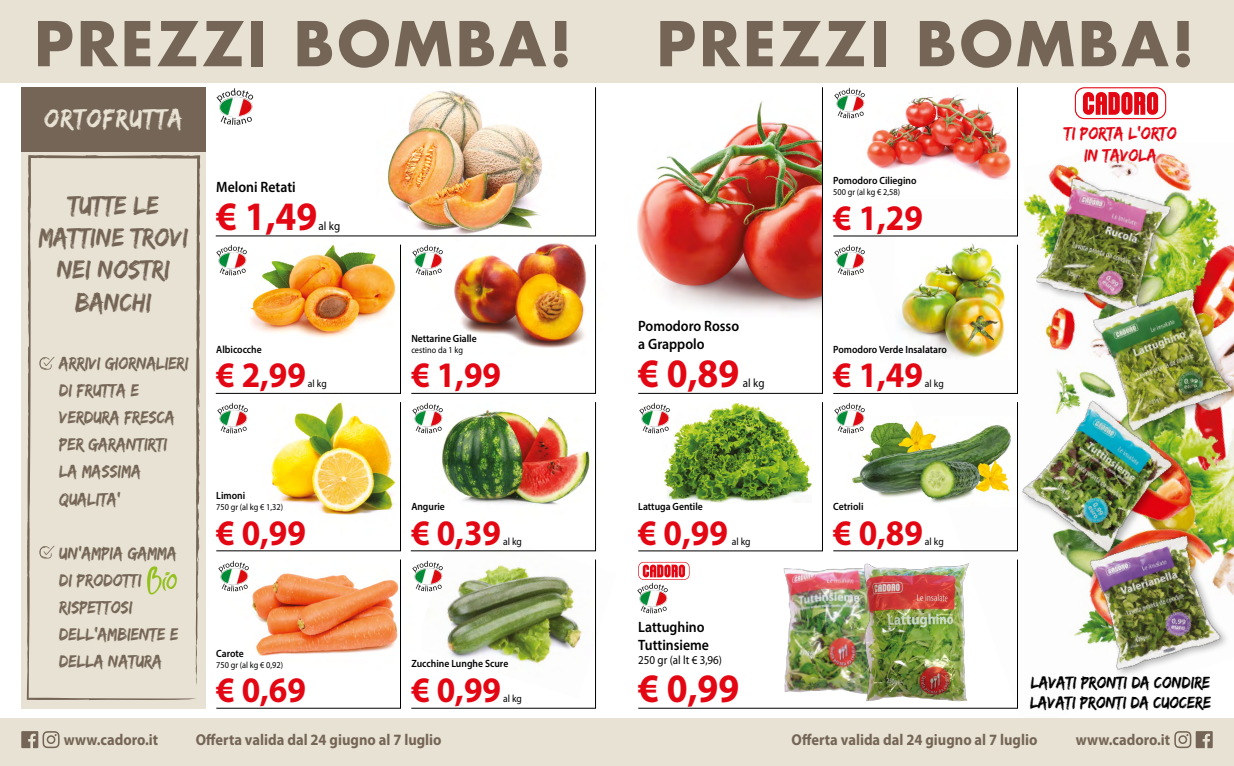
<style>
.page{position:relative;width:1234px;height:766px;background:#fff}
.page>*{position:absolute;margin:0;border:0;box-sizing:border-box;transform-origin:0 0}
.t1{font:700 60px "Futura Std";letter-spacing:.05em;color:#756556}
.t2{font:700 40.5px "Myriad Pro";color:#e30613;scale:.93 1}
.t3{font:700 36px "Myriad Pro";color:#e30613;scale:.93 1}
.t4{font:27px/32.4px "Edo";color:#756556;text-align:center;scale:.92 1}
.t5{font:27px "Edo";letter-spacing:.05em;color:#e7e2d3;scale:.92 1}
.t6{font:18px/27px "Edo";color:#756556;scale:.92 1}
.t7{font:18px/21.6px "Edo";color:#e30613;text-align:center;scale:.92 1}
.t8{font:17.25px/20.2px "Edo";color:#000;scale:.92 1}
.t9{font:700 15.75px "Myriad Pro";color:#756556;scale:.92 1}
.t10{font:600 15px/18px "Myriad Pro";color:#000;scale:.92 1}
.t11{font:12px "Myriad Pro";color:#000;scale:.92 1}
.t12{font:600 10.5px "Myriad Pro";color:#000;scale:.92 1}
.t13{font:10.5px "Myriad Pro";color:#000;scale:.92 1}
.t14{font:9px "Myriad Pro";color:#000;scale:.92 1}
</style>
<div class="page">
<img style="left:845px;top:162px;width:388px;height:547px">
<div style="left:21px;top:152px;width:185px;height:556px;background:#e7e2d3"></div>
<img style="left:999px;top:366px;width:199px;height:223px">
<img style="left:1028px;top:153px;width:154px;height:189px">
<img style="left:1058px;top:490px;width:175px;height:219px">
<img style="left:1068px;top:244px;width:165px;height:220px">
<img style="left:862px;top:554px;width:110px;height:5px">
<svg style="left:27px;top:155px;width:173px;height:545px"></svg>
<img style="left:415px;top:524px;width:182px;height:174px">
<img style="left:549px;top:230px;width:48px;height:125px">
<svg style="left:216px;top:559px;width:185px;height:149px"></svg>
<img style="left:217px;top:559px;width:33px;height:35px">
<img style="left:262px;top:393px;width:139px;height:1px">
<svg style="left:216px;top:402px;width:185px;height:149px"></svg>
<img style="left:216px;top:402px;width:33px;height:34px">
<img style="left:595px;top:402px;width:2px;height:120px">
<img style="left:410px;top:410px;width:185px;height:141px">
<img style="left:377px;top:236px;width:180px;height:4px">
<img style="left:638px;top:402px;width:184px;height:149px">
<img style="left:638px;top:402px;width:33px;height:34px">
<img style="left:895px;top:236px;width:117px;height:8px">
<img style="left:1017px;top:87px;width:5px;height:111px">
<img style="left:833px;top:94px;width:184px;height:142px">
<img style="left:834px;top:244px;width:183px;height:149px">
<img style="left:637px;top:101px;width:185px;height:292px">
<img style="left:215px;top:90px;width:380px;height:146px">
<img style="left:216px;top:244px;width:185px;height:149px">
<img style="left:411px;top:244px;width:184px;height:149px">
<img style="left:411px;top:559px;width:184px;height:149px">
<img style="left:638px;top:559px;width:379px;height:149px">
<img style="left:411px;top:244px;width:33px;height:34px">
<img style="left:833px;top:87px;width:33px;height:34px">
<img style="left:834px;top:243px;width:32px;height:35px">
<img style="left:216px;top:244px;width:33px;height:34px">
<img style="left:411px;top:402px;width:33px;height:34px">
<img style="left:411px;top:559px;width:33px;height:35px">
<img style="left:637px;top:582px;width:33px;height:34px">
<img style="left:216px;top:88px;width:39px;height:40px">
<svg style="left:638px;top:561px;width:51px;height:18px"></svg>
<svg style="left:638px;top:562px;width:50px;height:17px"></svg>
<svg style="left:642px;top:563px;width:42px;height:15px"></svg>
<img style="left:833px;top:401px;width:184px;height:150px">
<svg style="left:146px;top:566px;width:31px;height:28px"></svg>
<div style="left:21px;top:87px;width:185px;height:65px;background:#756556"></div>
<svg style="left:39px;top:356px;width:15px;height:13px"></svg>
<svg style="left:39px;top:545px;width:15px;height:13px"></svg>
<svg style="left:1074px;top:87px;width:91px;height:32px"></svg>
<div style="left:1075px;top:88px;width:89px;height:30px;background:#fff;border-radius:9px"></div>
<svg style="left:1082px;top:92px;width:75px;height:23px"></svg>
<div style="left:0;top:0;width:617px;height:83px;background:#e7e2d3"></div>
<div style="left:617px;top:0;width:616px;height:83px;background:#e7e2d3"></div>
<div style="left:0;top:717px;width:1233px;height:48px;background:#e7e2d3"></div>
<svg style="left:21px;top:731px;width:39px;height:17px"></svg>
<svg style="left:1174px;top:731px;width:38px;height:17px"></svg>
<h1 class="t1" style="left:34px;top:4px;width:539px">PREZZI BOMBA!</h1>
<h1 class="t1" style="left:656px;top:4px;width:539px">PREZZI BOMBA!</h1>
<h3 class="t5" style="left:44px;top:102px;width:152px">ORTOFRUTTA</h3>
<h3 class="t4" style="left:39px;top:188px;width:164px">TUTTE LE<br>MATTINE TROVI<br>NEI NOSTRI<br>BANCHI</h3>
<p class="t6" style="left:59px;top:349px;width:142px">ARRIVI GIORNALIERI<br>DI FRUTTA E<br>VERDURA FRESCA<br>PER GARANTIRTI<br>LA MASSIMA<br>QUALITA’</p>
<p class="t6" style="left:59px;top:538px;width:131px">UN’AMPIA GAMMA<br>DI PRODOTTI<br>RISPETTOSI<br>DELL’AMBIENTE E<br>DELLA NATURA</p>
<p class="t10" style="left:216px;top:177px;width:88px">Meloni Retati</p>
<h2 class="t2" style="left:216px;top:189px;width:110px">€ 1,49</h2>
<p class="t11" style="left:318px;top:218px;width:25px">al kg</p>
<p class="t12" style="left:216px;top:342px;width:51px">Albicocche</p>
<h3 class="t3" style="left:216px;top:351px;width:98px">€ 2,99</h3>
<p class="t13" style="left:308px;top:377px;width:22px">al kg</p>
<p class="t12" style="left:216px;top:489px;width:33px">Limoni</p>
<p class="t14" style="left:216px;top:501px;width:74px">750 gr (al kg € 1,32)</p>
<h3 class="t3" style="left:216px;top:509px;width:98px">€ 0,99</h3>
<p class="t12" style="left:216px;top:646px;width:32px">Carote</p>
<p class="t14" style="left:216px;top:658px;width:74px">750 gr (al kg € 0,92)</p>
<h3 class="t3" style="left:216px;top:666px;width:98px">€ 0,69</h3>
<p class="t12" style="left:411px;top:331px;width:73px">Nettarine Gialle</p>
<p class="t14" style="left:411px;top:344px;width:58px">cestino da 1 kg</p>
<h3 class="t3" style="left:411px;top:351px;width:98px">€ 1,99</h3>
<p class="t12" style="left:411px;top:499px;width:38px">Angurie</p>
<h3 class="t3" style="left:411px;top:509px;width:98px">€ 0,39</h3>
<p class="t13" style="left:503px;top:534px;width:22px">al kg</p>
<p class="t12" style="left:411px;top:657px;width:107px">Zucchine Lunghe Scure</p>
<h3 class="t3" style="left:411px;top:666px;width:98px">€ 0,99</h3>
<p class="t13" style="left:503px;top:691px;width:22px">al kg</p>
<p class="t10" style="left:638px;top:317px;width:111px">Pomodoro Rosso a Grappolo</p>
<h2 class="t2" style="left:638px;top:347px;width:110px">€ 0,89</h2>
<p class="t11" style="left:742px;top:375px;width:25px">al kg</p>
<p class="t12" style="left:638px;top:500px;width:72px">Lattuga Gentile</p>
<h3 class="t3" style="left:638px;top:509px;width:98px">€ 0,99</h3>
<p class="t13" style="left:731px;top:534px;width:22px">al kg</p>
<p class="t10" style="left:638px;top:617px;width:78px">Lattughino<br>Tuttinsieme</p>
<p class="t11" style="left:638px;top:652px;width:93px">250 gr (al lt € 3,96)</p>
<h2 class="t2" style="left:638px;top:662px;width:110px">€ 0,99</h2>
<p class="t12" style="left:833px;top:174px;width:92px">Pomodoro Ciliegino</p>
<p class="t14" style="left:833px;top:186px;width:74px">500 gr (al kg € 2,58)</p>
<h3 class="t3" style="left:833px;top:194px;width:98px">€ 1,29</h3>
<p class="t12" style="left:833px;top:342px;width:125px">Pomodoro Verde Insalataro</p>
<h3 class="t3" style="left:833px;top:351px;width:98px">€ 1,49</h3>
<p class="t13" style="left:924px;top:377px;width:22px">al kg</p>
<p class="t12" style="left:833px;top:500px;width:34px">Cetrioli</p>
<h3 class="t3" style="left:833px;top:509px;width:98px">€ 0,89</h3>
<p class="t13" style="left:924px;top:534px;width:22px">al kg</p>
<p class="t7" style="left:1063px;top:122px;width:124px">TI PORTA L'ORTO<br>IN TAVOLA</p>
<p class="t8" style="left:1029px;top:671px;width:198px">LAVATI PRONTI DA CONDIRE<br>LAVATI PRONTI DA CUOCERE</p>
<p class="t9" style="left:64px;top:729px;width:104px">www.cadoro.it</p>
<p class="t9" style="left:196px;top:729px;width:269px">Offerta valida dal 24 giugno al 7 luglio</p>
<p class="t9" style="left:791px;top:729px;width:269px">Offerta valida dal 24 giugno al 7 luglio</p>
<p class="t9" style="left:1075px;top:729px;width:104px">www.cadoro.it</p>
</div>
